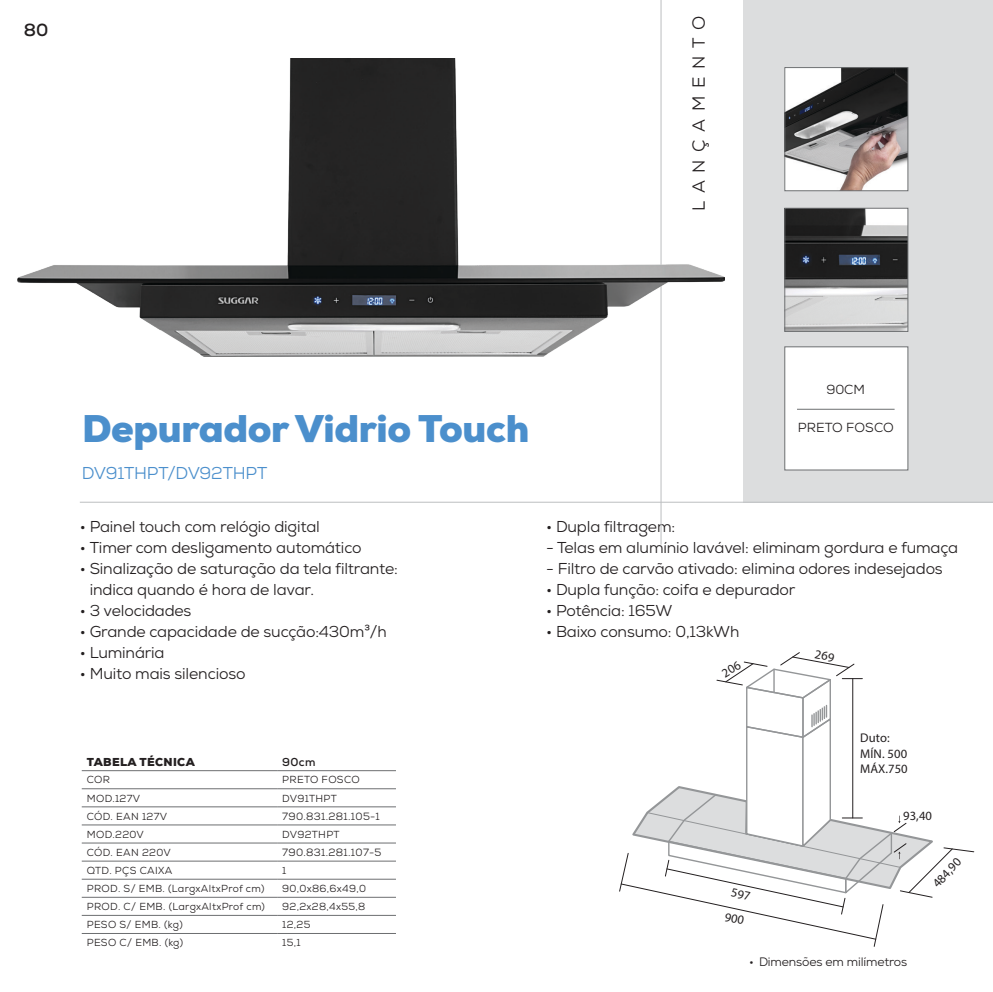
<style>
.page{position:relative;width:993px;height:992px;background:#fff}
.page>*{position:absolute;margin:0;border:0;box-sizing:border-box;transform-origin:0 0}
.P-titulo{font:900 38.5px "Nexa";letter-spacing:-.01em;color:#4b8fcc}
.P-sku{font:17.5px "Nexa";letter-spacing:.44em;color:#231f20}
.t1{font:700 17.5px "Nexa";color:#231f20}
.P-sku-2{font:17.15px "Nexa";letter-spacing:-.01em;color:#4b8fcc}
.P-descricao{font:15.75px/21px "Nexa";letter-spacing:-.01em;color:#231f20}
.P-destaque-txt-p{font:13.12px "Nexa";letter-spacing:.005em;color:#231f20}
.t2{font:condensed 12.6px/15.2px "Roboto";letter-spacing:.01em;color:#231f20}
.t3{font:12.25px "Nexa";letter-spacing:-.01em;color:#231f20}
.P-tabela{font:900 11.55px "Nexa";letter-spacing:.03em;color:#231f20}
.P-tabela-2{font:700 11.55px "Nexa";color:#231f20}
.P-tabela-3{font:10.5px "Nexa";letter-spacing:.03em;color:#231f20}
.P-tabela-4{font:10.15px "Nexa";letter-spacing:.03em;color:#231f20}
</style>
<div class="page">
<div style="left:743px;top:0;width:250px;height:502px;background:#dcddde"></div>
<img style="left:786px;top:210px;width:120px;height:120px">
<div style="left:784px;top:208px;width:124px;height:124px;border:1px solid #6d6f71"></div>
<div style="left:784px;top:346px;width:124px;height:124px;background:#fff;border:1px solid #6d6f71"></div>
<hr style="left:80px;top:502px;width:913px;height:1px;background:#bcbec0">
<img style="left:786px;top:69px;width:120px;height:120px">
<div style="left:784px;top:67px;width:124px;height:124px;border:1px solid #6d6f71"></div>
<hr style="left:82px;top:770px;width:195px;height:1px;background:#6d6f71">
<hr style="left:277px;top:770px;width:119px;height:1px;background:#6d6f71">
<hr style="left:82px;top:788px;width:195px;height:1px;background:#6d6f71">
<hr style="left:277px;top:788px;width:119px;height:1px;background:#6d6f71">
<hr style="left:82px;top:806px;width:195px;height:1px;background:#6d6f71">
<hr style="left:277px;top:806px;width:119px;height:1px;background:#6d6f71">
<hr style="left:82px;top:824px;width:195px;height:1px;background:#6d6f71">
<hr style="left:277px;top:824px;width:119px;height:1px;background:#6d6f71">
<hr style="left:82px;top:842px;width:195px;height:1px;background:#6d6f71">
<hr style="left:277px;top:842px;width:119px;height:1px;background:#6d6f71">
<hr style="left:82px;top:860px;width:195px;height:1px;background:#6d6f71">
<hr style="left:277px;top:860px;width:119px;height:1px;background:#6d6f71">
<hr style="left:82px;top:879px;width:195px;height:1px;background:#6d6f71">
<hr style="left:277px;top:879px;width:119px;height:1px;background:#6d6f71">
<hr style="left:82px;top:897px;width:195px;height:1px;background:#6d6f71">
<hr style="left:277px;top:897px;width:119px;height:1px;background:#6d6f71">
<hr style="left:82px;top:915px;width:195px;height:1px;background:#6d6f71">
<hr style="left:277px;top:915px;width:119px;height:1px;background:#6d6f71">
<hr style="left:82px;top:933px;width:195px;height:1px;background:#6d6f71">
<hr style="left:277px;top:933px;width:119px;height:1px;background:#6d6f71">
<hr style="left:797px;top:409px;width:97px;height:1px;background:#6d6f71">
<hr style="left:660px;top:0;width:1px;height:544px;background:#bcbec0">
<img style="left:17px;top:59px;width:708px;height:298px">
<svg style="left:619px;top:652px;width:355px;height:295px"></svg>
<p class="t1" style="left:24px;top:18px;width:26px">80</p>
<p class="P-sku" style="left:687px;top:211px;width:196px;rotate:-90deg">LANÇAMENTO</p>
<p class="P-titulo" style="left:82px;top:404px;width:449px">Depurador Vidrio Touch</p>
<p class="P-sku-2" style="left:82px;top:462px;width:187px">DV91THPT/DV92THPT</p>
<p class="P-descricao" style="left:80px;top:516px;width:242px">• Painel touch com relógio digital</p>
<p class="P-descricao" style="left:80px;top:537px;width:283px">• Timer com desligamento automático</p>
<p class="P-descricao" style="left:90px;top:558px;width:310px;text-indent:-10px">• Sinalização de saturação da tela filtrante: indica quando é hora de lavar.</p>
<p class="P-descricao" style="left:80px;top:600px;width:113px">• 3 velocidades</p>
<p class="P-descricao" style="left:80px;top:621px;width:308px">• Grande capacidade de sucção:430m³/h</p>
<p class="P-descricao" style="left:80px;top:642px;width:86px">• Luminária</p>
<p class="P-descricao" style="left:80px;top:663px;width:167px">• Muito mais silencioso</p>
<p class="P-destaque-txt-p" style="left:826px;top:381px;width:40px">90CM</p>
<p class="P-destaque-txt-p" style="left:798px;top:419px;width:97px">PRETO FOSCO</p>
<p class="P-descricao" style="left:546px;top:516px;width:131px">• Dupla filtragem:</p>
<p class="P-descricao" style="left:546px;top:537px;width:414px">- Telas em alumínio lavável: eliminam gordura e fumaça</p>
<p class="P-descricao" style="left:546px;top:558px;width:398px">- Filtro de carvão ativado: elimina odores indesejados</p>
<p class="P-descricao" style="left:546px;top:579px;width:251px">• Dupla função: coifa e depurador</p>
<p class="P-descricao" style="left:546px;top:600px;width:128px">• Potência: 165W</p>
<p class="P-descricao" style="left:546px;top:621px;width:195px">• Baixo consumo: 0,13kWh</p>
<p class="P-tabela" style="left:87px;top:754px;width:109px">TABELA TÉCNICA</p>
<p class="P-tabela-2" style="left:282px;top:754px;width:35px">90cm</p>
<p class="P-tabela-4" style="left:87px;top:773px;width:25px">COR</p>
<p class="P-tabela-4" style="left:282px;top:773px;width:79px">PRETO FOSCO</p>
<p class="P-tabela-4" style="left:87px;top:791px;width:55px">MOD.127V</p>
<p class="P-tabela-4" style="left:282px;top:791px;width:56px">DV91THPT</p>
<p class="P-tabela-4" style="left:87px;top:809px;width:82px">CÓD. EAN 127V</p>
<p class="P-tabela-3" style="left:282px;top:809px;width:99px">790.831.281.105-1</p>
<p class="P-tabela-4" style="left:87px;top:827px;width:59px">MOD.220V</p>
<p class="P-tabela-4" style="left:282px;top:827px;width:59px">DV92THPT</p>
<p class="P-tabela-4" style="left:87px;top:845px;width:85px">CÓD. EAN 220V</p>
<p class="P-tabela-3" style="left:282px;top:845px;width:101px">790.831.281.107-5</p>
<p class="P-tabela-4" style="left:87px;top:864px;width:87px">QTD. PÇS CAIXA</p>
<p class="P-tabela-4" style="left:282px;top:864px;width:6px">1</p>
<p class="P-tabela-4" style="left:87px;top:882px;width:179px">PROD. S/ EMB. (LargxAltxProf cm)</p>
<p class="P-tabela-4" style="left:282px;top:882px;width:85px">90,0x86,6x49,0</p>
<p class="P-tabela-4" style="left:87px;top:900px;width:180px">PROD. C/ EMB. (LargxAltxProf cm)</p>
<p class="P-tabela-4" style="left:282px;top:900px;width:85px">92,2x28,4x55,8</p>
<p class="P-tabela-4" style="left:87px;top:918px;width:97px">PESO S/ EMB. (kg)</p>
<p class="P-tabela-4" style="left:282px;top:918px;width:30px">12,25</p>
<p class="P-tabela-4" style="left:87px;top:936px;width:98px">PESO C/ EMB. (kg)</p>
<p class="P-tabela-4" style="left:282px;top:936px;width:20px">15,1</p>
<p class="t2" style="left:732px;top:879px;width:23px;line-height:24.8px;rotate:11deg">597<br>900</p>
<p class="t2" style="left:860px;top:730px;width:49px">Duto:<br>MÍN. 500<br>MÁX.750</p>
<p class="t2" style="left:903px;top:808px;width:31px">93,40</p>
<p class="t2" style="left:929px;top:880px;width:37px;rotate:-48deg">484,90</p>
<p class="t3" style="left:749px;top:954px;width:160px">• Dimensões em milímetros</p>
</div>
